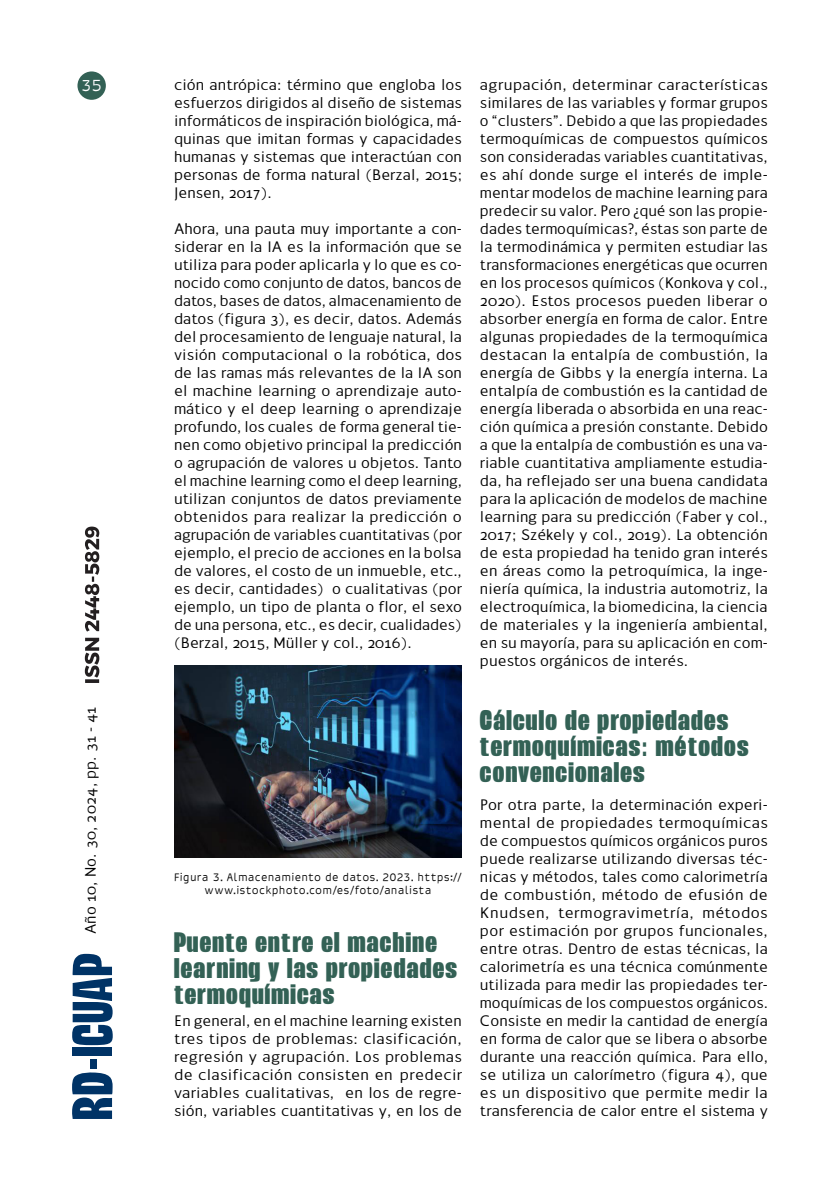
<style>
.page{position:relative;width:840px;height:1191px;background:#fff}
.page>*{position:absolute;margin:0;border:0;box-sizing:border-box;transform-origin:0 0}
.Texto{font:900 condensed 26px/26px "Proclama TTW";letter-spacing:.05em;color:#336155}
.t1{font:16px "Pixy";color:#fff}
.Texto-2{font:14px/18px "Index Sans";color:#000;text-align:justify}
.Texto-3{font:14px "Index Sans";letter-spacing:.025em;color:#000}
.Texto-4{font:11px/13.2px "Pixy";letter-spacing:.02em;color:#000;text-align:center}
</style>
<div class="page">
<svg style="left:85px;top:526px;width:14px;height:157px"></svg>
<div style="left:73px;top:1047px;width:39px;height:9px;background:#036"></div>
<svg style="left:72px;top:1072px;width:40px;height:47px"></svg>
<svg style="left:72px;top:953px;width:41px;height:92px"></svg>
<div style="left:91px;top:1059px;width:6px;height:10px;background:#036"></div>
<img style="left:174px;top:666px;width:287px;height:191px">
<div style="left:77px;top:71px;width:29px;height:29px;background:#336155;border-radius:50%"></div>
<p class="t1" style="left:81px;top:75px;width:23px">35</p>
<p class="Texto-3" style="left:79px;top:934px;width:229px;rotate:-90deg">Año 10, No. 30, 2024, pp. 31 - 41</p>
<p class="Texto-2" style="left:174px;top:74px;width:289px">ción antrópica: término que engloba los esfuerzos dirigidos al diseño de sistemas informáticos de inspiración biológica, má&shy;quinas que imitan formas y capacidades humanas y sistemas que interactúan con personas de forma natural (Berzal, 2015; Jensen, 2017).</p>
<p class="Texto-2" style="left:174px;top:218px;width:289px">Ahora, una pauta muy importante a con&shy;siderar en la IA es la información que se utiliza para poder aplicarla y lo que es co&shy;nocido como conjunto de datos, bancos de datos, bases de datos, almacenamiento de datos (figura 3), es decir, datos. Además del procesamiento de lenguaje natural, la visión computacional o la robótica, dos de las ramas más relevantes de la IA son el machine learning o aprendizaje auto&shy;mático y el deep learning o aprendizaje profundo, los cuales de forma general tie&shy;nen como objetivo principal la predicción o agrupación de valores u objetos. Tanto el machine learning como el deep learning, utilizan conjuntos de datos previamente obtenidos para realizar la predicción o agrupación de variables cuantitativas (por ejemplo, el precio de acciones en la bolsa de valores, el costo de un inmueble, etc., es decir, cantidades) o cualitativas (por ejemplo, un tipo de planta o flor, el sexo de una persona, etc., es decir, cualidades) (Berzal, 2015, Müller y col., 2016).</p>
<p class="Texto-4" style="left:174px;top:870px;width:289px">Figura 3. Almacenamiento de datos. 2023. https:// www.istockphoto.com/es/foto/analista</p>
<p class="Texto" style="left:174px;top:929px;width:284px">Puente entre el machine learning y las propiedades termoquímicas</p>
<p class="Texto-2" style="left:174px;top:1010px;width:289px">En general, en el machine learning existen tres tipos de problemas: clasificación, regresión y agrupación. Los problemas de clasificación consisten en predecir variables cualitativas, en los de regre&shy;sión, variables cuantitativas y, en los de</p>
<p class="Texto-2" style="left:479px;top:74px;width:289px">agrupación, determinar características similares de las variables y formar grupos o “clusters”. Debido a que las propiedades termoquímicas de compuestos químicos son consideradas variables cuantitativas, es ahí donde surge el interés de imple&shy;mentar modelos de machine learning para predecir su valor. Pero ¿qué son las propie&shy;dades termoquímicas?, éstas son parte de la termodinámica y permiten estudiar las transformaciones energéticas que ocurren en los procesos químicos (Konkova y col., 2020). Estos procesos pueden liberar o absorber energía en forma de calor. Entre algunas propiedades de la termoquímica destacan la entalpía de combustión, la energía de Gibbs y la energía interna. La entalpía de combustión es la cantidad de energía liberada o absorbida en una reac&shy;ción química a presión constante. Debido a que la entalpía de combustión es una va&shy;riable cuantitativa ampliamente estudia&shy;da, ha reflejado ser una buena candidata para la aplicación de modelos de machine learning para su predicción (Faber y col., 2017; Székely y col., 2019). La obtención de esta propiedad ha tenido gran interés en áreas como la petroquímica, la inge&shy;niería química, la industria automotriz, la electroquímica, la biomedicina, la ciencia de materiales y la ingeniería ambiental, en su mayoría, para su aplicación en com&shy;puestos orgánicos de interés.</p>
<p class="Texto" style="left:479px;top:707px;width:270px">Cálculo de propiedades termoquímicas: métodos convencionales</p>
<p class="Texto-2" style="left:479px;top:794px;width:289px">Por otra parte, la determinación experi&shy;mental de propiedades termoquímicas de compuestos químicos orgánicos puros puede realizarse utilizando diversas téc&shy;nicas y métodos, tales como calorimetría de combustión, método de efusión de Knudsen, termogravimetría, métodos por estimación por grupos funcionales, entre otras. Dentro de estas técnicas, la calorimetría es una técnica comúnmente utilizada para medir las propiedades ter&shy;moquímicas de los compuestos orgánicos.<br>Consiste en medir la cantidad de energía en forma de calor que se libera o absorbe durante una reacción química. Para ello, se utiliza un calorímetro (figura 4), que es un dispositivo que permite medir la transferencia de calor entre el sistema y</p>
</div>
